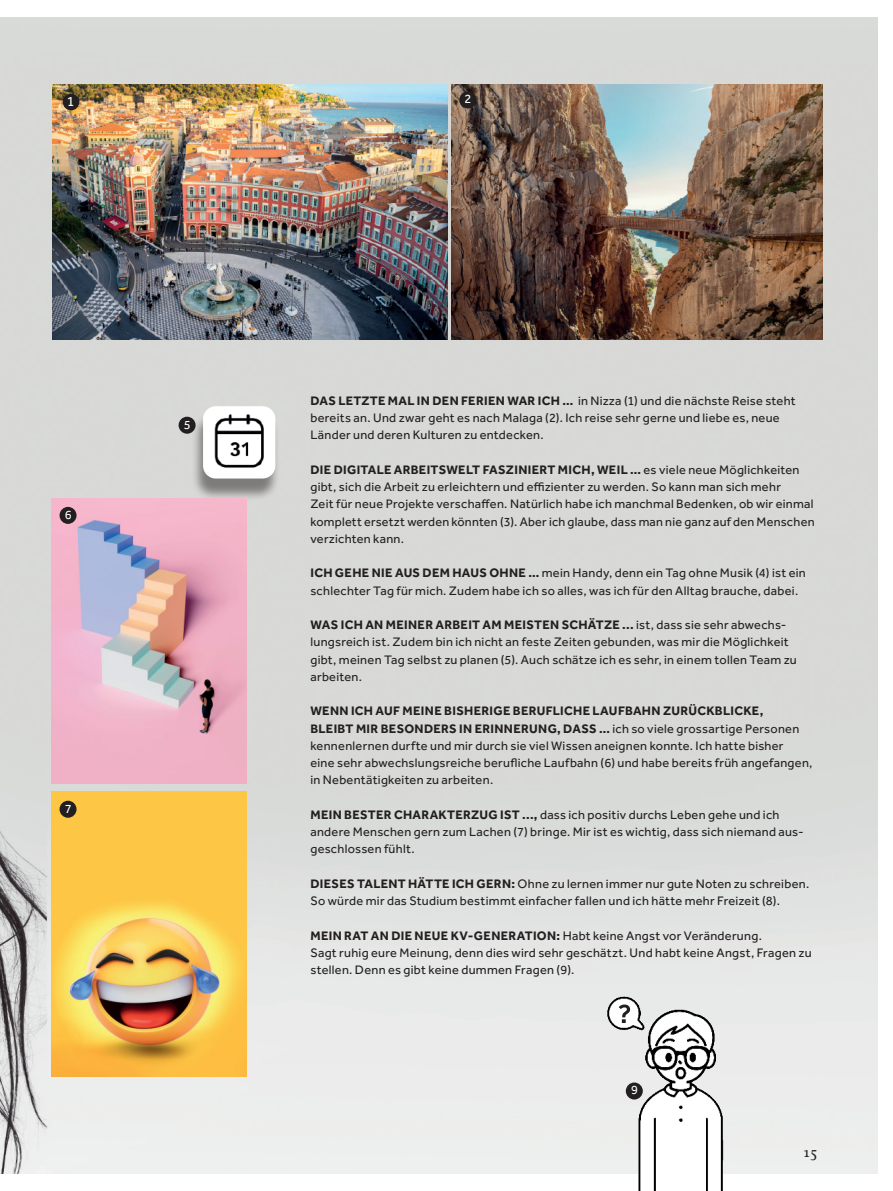
<style>
.page{position:relative;width:893px;height:1191px;background:#fff}
.page>*{position:absolute;margin:0;border:0;box-sizing:border-box;transform-origin:0 0}
.t1{font:14.1px "Effra";color:#fff}
.t2{font:500 13.5px "Feijoa";color:#231f20}
.t3{font:12.75px/17.2px "Effra";letter-spacing:.02em;color:#231f20}
.t4{font:12.75px "Effra";color:#fff}
.s1{font-weight:700}
</style>
<div class="page">
<img style="left:0;top:17px;width:877px;height:1157px">
<img style="left:52px;top:85px;width:396px;height:255px">
<img style="left:452px;top:85px;width:371px;height:255px">
<div style="left:63px;top:94px;width:16px;height:16px;background:#231f20;border-radius:50%"></div>
<div style="left:459px;top:91px;width:17px;height:17px;background:#231f20;border-radius:50%"></div>
<div style="left:179px;top:417px;width:17px;height:17px;background:#231f20;border-radius:50%"></div>
<div style="left:191px;top:412px;width:89px;height:89px;background:#231f20;opacity:.5"></div>
<img style="left:203px;top:406px;width:72px;height:72px">
<img style="left:51px;top:498px;width:196px;height:285px">
<img style="left:51px;top:791px;width:196px;height:285px">
<div style="left:60px;top:800px;width:17px;height:17px;background:#231f20;border-radius:50%"></div>
<div style="left:60px;top:507px;width:17px;height:17px;background:#231f20;border-radius:50%"></div>
<img style="left:598px;top:996px;width:129px;height:195px">
<svg style="left:619px;top:1004px;width:11px;height:19px"></svg>
<div style="left:626px;top:1082px;width:17px;height:17px;background:#231f20;border-radius:50%"></div>
<p class="t1" style="left:67px;top:93px;width:9px">1</p>
<p class="t4" style="left:465px;top:92px;width:8px">2</p>
<p class="t4" style="left:65px;top:507px;width:8px">6</p>
<p class="t4" style="left:184px;top:417px;width:8px">5</p>
<p class="t4" style="left:65px;top:801px;width:8px">7</p>
<p class="t3" style="left:310px;top:392px;width:487px"><span class="s1">DAS LETZTE MAL IN DEN FERIEN WAR ICH …</span> in Nizza (1) und die nächste Reise steht bereits an. Und zwar geht es nach Malaga (2). Ich reise sehr gerne und liebe es, neue<br>Länder und deren Kulturen zu entdecken.</p>
<p class="t3" style="left:310px;top:461px;width:506px"><span class="s1">DIE DIGITALE ARBEITSWELT FASZINIERT MICH, WEIL …</span> es viele neue Möglichkeiten gibt, sich die Arbeit zu erleichtern und effizienter zu werden. So kann man sich mehr<br>Zeit für neue Projekte verschaffen. Natürlich habe ich manchmal Bedenken, ob wir einmal komplett ersetzt werden könnten (3). Aber ich glaube, dass man nie ganz auf den Menschen verzichten kann.</p>
<p class="t3" style="left:310px;top:564px;width:497px"><span class="s1">ICH GEHE NIE AUS DEM HAUS OHNE …</span> mein Handy, denn ein Tag ohne Musik (4) ist ein schlechter Tag für mich. Zudem habe ich so alles, was ich für den Alltag brauche, dabei.</p>
<p class="t3" style="left:310px;top:616px;width:488px"><span class="s1">WAS ICH AN MEINER ARBEIT AM MEISTEN SCHÄTZE ...</span> ist, dass sie sehr abwechs&shy;lungsreich ist. Zudem bin ich nicht an feste Zeiten gebunden, was mir die Möglichkeit gibt, meinen Tag selbst zu planen (5). Auch schätze ich es sehr, in einem tollen Team zu arbeiten.</p>
<p class="t3" style="left:310px;top:702px;width:504px"><span class="s1">WENN ICH AUF MEINE BISHERIGE BERUFLICHE LAUFBAHN ZURÜCKBLICKE,<br>BLEIBT MIR BESONDERS IN ERINNERUNG, DASS …</span> ich so viele grossartige Personen kennenlernen durfte und mir durch sie viel Wissen aneignen konnte. Ich hatte bisher<br>eine sehr abwechslungsreiche berufliche Laufbahn (6) und habe bereits früh angefangen, in Nebentätigkeiten zu arbeiten.</p>
<p class="t3" style="left:310px;top:806px;width:495px"><span class="s1">MEIN BESTER CHARAKTERZUG IST ...,</span> dass ich positiv durchs Leben gehe und ich andere Menschen gern zum Lachen (7) bringe. Mir ist es wichtig, dass sich niemand aus&shy;geschlossen fühlt.</p>
<p class="t3" style="left:310px;top:875px;width:500px"><span class="s1">DIESES TALENT HÄTTE ICH GERN:</span> Ohne zu lernen immer nur gute Noten zu schreiben.<br>So würde mir das Studium bestimmt einfacher fallen und ich hätte mehr Freizeit (8).</p>
<p class="t3" style="left:310px;top:926px;width:503px"><span class="s1">MEIN RAT AN DIE NEUE KV-GENERATION:</span> Habt keine Angst vor Veränderung.<br>Sagt ruhig eure Meinung, denn dies wird sehr geschätzt. Und habt keine Angst, Fragen zu stellen. Denn es gibt keine dummen Fragen (9).</p>
<p class="t4" style="left:631px;top:1082px;width:8px">9</p>
<p class="t2" style="left:804px;top:1143px;width:15px">15</p>
</div>
